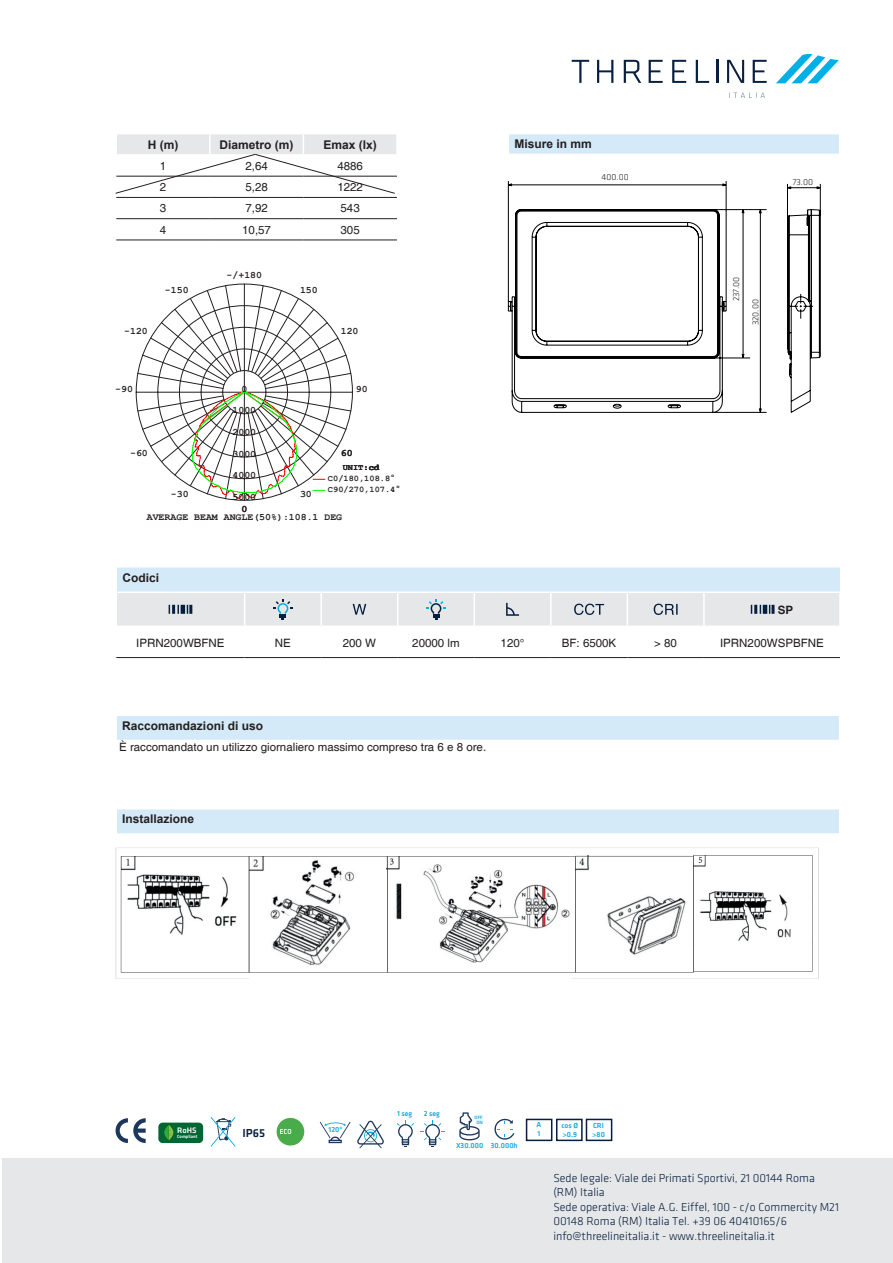
<style>
.page{position:relative;width:893px;height:1263px;background:#fff}
.page>*{position:absolute;margin:0;border:0;box-sizing:border-box;transform-origin:0 0}
.t1{font:300 12px/14.4px "Klavika";color:#071f3e}
.t2{font:700 12px "Arial";color:#231f20}
.t3{font:500 12px "Klavika";color:#071f3e}
.t4{font:11.55px "Helvetica";color:#231f20}
.t5{font:700 11.55px "Helvetica";color:#231f20}
.t6{font:700 9.9px/21.6px "Courier New";color:#231f20;text-align:center}
.t7{font:300 9px/19.5px "Klavika";color:#231f20}
.t8{font:700 8.7px/11.1px "Courier New";color:#231f20}
.t9{font:500 8.25px "Klavika";color:#fff}
.t10{font:500 7.5px "Klavika";color:#10a9e1}
.t11{font:500 4.95px/4.9px "Klavika";color:#10a9e1;text-align:center}
.t12{font:500 4.65px "Klavika";color:#fff}
</style>
<div class="page">
<div style="left:2px;top:1158px;width:891px;height:105px;background:#e6e7e9"></div>
<svg style="left:649px;top:60px;width:14px;height:23px"></svg>
<svg style="left:672px;top:60px;width:14px;height:23px"></svg>
<svg style="left:597px;top:60px;width:16px;height:23px"></svg>
<svg style="left:572px;top:60px;width:17px;height:23px"></svg>
<svg style="left:624px;top:60px;width:17px;height:23px"></svg>
<svg style="left:753px;top:60px;width:14px;height:23px"></svg>
<svg style="left:727px;top:60px;width:17px;height:23px"></svg>
<svg style="left:696px;top:60px;width:13px;height:23px"></svg>
<hr style="left:716px;top:60px;width:2px;height:23px;background:#07203f">
<svg style="left:776px;top:54px;width:63px;height:29px"></svg>
<svg style="left:729px;top:93px;width:36px;height:5px"></svg>
<hr style="left:116px;top:657px;width:129px;height:1px;background:#231f20">
<hr style="left:245px;top:657px;width:76px;height:1px;background:#231f20">
<hr style="left:704px;top:657px;width:136px;height:1px;background:#231f20">
<hr style="left:321px;top:657px;width:77px;height:1px;background:#231f20">
<hr style="left:398px;top:657px;width:76px;height:1px;background:#231f20">
<hr style="left:474px;top:657px;width:77px;height:1px;background:#231f20">
<hr style="left:551px;top:657px;width:76px;height:1px;background:#231f20">
<hr style="left:627px;top:657px;width:77px;height:1px;background:#231f20">
<svg style="left:117px;top:567px;width:723px;height:59px;background:#dce5ed"></svg>
<div style="left:116px;top:715px;width:723px;height:25px;background:#d5eaf8"></div>
<hr style="left:116px;top:714px;width:723px;height:2px;background:#fff">
<svg style="left:116px;top:716px;width:1px;height:24px"></svg>
<div style="left:508px;top:134px;width:331px;height:20px;background:#d5eaf8"></div>
<svg style="left:508px;top:134px;width:1px;height:20px"></svg>
<svg style="left:116px;top:1118px;width:30px;height:25px"></svg>
<div style="left:158px;top:1122px;width:45px;height:21px;background:#063;border-radius:4px"></div>
<svg style="left:164px;top:1125px;width:9px;height:15px"></svg>
<svg style="left:211px;top:1117px;width:25px;height:30px"></svg>
<div style="left:277px;top:1118px;width:27px;height:27px;background:#4aab4a;border-radius:50%"></div>
<svg style="left:280px;top:1129px;width:11px;height:5px"></svg>
<svg style="left:320px;top:1121px;width:31px;height:22px"></svg>
<svg style="left:357px;top:1121px;width:27px;height:27px"></svg>
<svg style="left:397px;top:1120px;width:17px;height:27px"></svg>
<svg style="left:421px;top:1120px;width:23px;height:27px"></svg>
<svg style="left:459px;top:1112px;width:21px;height:28px"></svg>
<svg style="left:494px;top:1118px;width:20px;height:22px"></svg>
<div style="left:526px;top:1119px;width:26px;height:22px;border:2px solid #071f3e"></div>
<div style="left:556px;top:1119px;width:27px;height:22px;border:2px solid #071f3e"></div>
<div style="left:586px;top:1119px;width:26px;height:22px;border:2px solid #071f3e"></div>
<hr style="left:116px;top:197px;width:94px;height:1px;background:#231f20">
<hr style="left:210px;top:197px;width:93px;height:1px;background:#231f20">
<hr style="left:303px;top:197px;width:94px;height:1px;background:#231f20">
<hr style="left:116px;top:218px;width:94px;height:1px;background:#231f20">
<hr style="left:210px;top:218px;width:93px;height:1px;background:#231f20">
<hr style="left:303px;top:218px;width:94px;height:1px;background:#231f20">
<hr style="left:116px;top:240px;width:94px;height:1px;background:#231f20">
<hr style="left:210px;top:240px;width:93px;height:1px;background:#231f20">
<hr style="left:303px;top:240px;width:94px;height:1px;background:#231f20">
<svg style="left:115px;top:134px;width:282px;height:60px"></svg>
<svg style="left:136px;top:284px;width:217px;height:215px"></svg>
<svg style="left:116px;top:848px;width:703px;height:131px"></svg>
<img style="left:249px;top:972px;width:138px;height:7px">
<img style="left:387px;top:972px;width:184px;height:7px">
<svg style="left:121px;top:855px;width:692px;height:117px"></svg>
<div style="left:116px;top:809px;width:723px;height:25px;background:#d5eaf8"></div>
<svg style="left:116px;top:809px;width:1px;height:24px"></svg>
<hr style="left:116px;top:833px;width:723px;height:2px;background:#fff">
<svg style="left:507px;top:183px;width:314px;height:230px"></svg>
<svg style="left:713px;top:208px;width:54px;height:205px"></svg>
<p class="t2" style="left:148px;top:136px;width:32px">H (m)</p>
<p class="t2" style="left:220px;top:136px;width:76px">Diametro (m)</p>
<p class="t2" style="left:323px;top:136px;width:55px">Emax (lx)</p>
<p class="t4" style="left:160px;top:159px;width:8px">1</p>
<p class="t4" style="left:245px;top:159px;width:24px">2,64</p>
<p class="t4" style="left:337px;top:159px;width:27px">4886</p>
<p class="t4" style="left:160px;top:180px;width:8px">2</p>
<p class="t4" style="left:245px;top:180px;width:24px">5,28</p>
<p class="t4" style="left:337px;top:180px;width:27px">1222</p>
<p class="t4" style="left:160px;top:201px;width:8px">3</p>
<p class="t4" style="left:245px;top:201px;width:24px">7,92</p>
<p class="t4" style="left:341px;top:201px;width:21px">543</p>
<p class="t4" style="left:160px;top:223px;width:8px">4</p>
<p class="t4" style="left:242px;top:223px;width:30px">10,57</p>
<p class="t4" style="left:341px;top:223px;width:21px">305</p>
<p class="t6" style="left:124px;top:319px;width:25px">-120</p>
<p class="t6" style="left:165px;top:279px;width:25px">-150</p>
<p class="t6" style="left:227px;top:264px;width:37px">-/+180</p>
<p class="t6" style="left:300px;top:279px;width:19px">150</p>
<p class="t6" style="left:341px;top:319px;width:19px">120</p>
<p class="t6" style="left:233px;top:377px;width:25px">0<br>1000<br>2000<br>3000<br>4000<br>5000</p>
<p class="t6" style="left:147px;top:504px;width:197px;line-height:7.8px">0<br>AVERAGE BEAM ANGLE(50%):108.1 DEG</p>
<p class="t6" style="left:115px;top:378px;width:19px">-90</p>
<p class="t6" style="left:356px;top:378px;width:13px">90</p>
<p class="t6" style="left:130px;top:442px;width:19px">-60</p>
<p class="t6" style="left:341px;top:442px;width:13px">60</p>
<p class="t8" style="left:343px;top:461px;width:38px">UNIT:cd</p>
<p class="t8" style="left:328px;top:472px;width:74px">C0/180,108.8°<br>C90/270,107.4°</p>
<p class="t6" style="left:171px;top:483px;width:19px">-30</p>
<p class="t6" style="left:300px;top:483px;width:13px">30</p>
<p class="t2" style="left:122px;top:569px;width:38px">Codici</p>
<p class="t2" style="left:514px;top:136px;width:79px">Misure in mm</p>
<p class="t7" style="left:602px;top:168px;width:29px">400.00</p>
<p class="t7" style="left:793px;top:172px;width:22px">73.00</p>
<p class="t7" style="left:726px;top:325px;width:50px;text-indent:24px;rotate:-90deg">237.00<br>320.00</p>
<p class="t5" style="left:778px;top:603px;width:17px">SP</p>
<p class="t4" style="left:136px;top:636px;width:90px">IPRN200WBFNE</p>
<p class="t4" style="left:275px;top:636px;width:18px">NE</p>
<p class="t4" style="left:343px;top:636px;width:35px">200 W</p>
<p class="t4" style="left:412px;top:636px;width:49px">20000 lm</p>
<p class="t4" style="left:501px;top:636px;width:25px">120°</p>
<p class="t4" style="left:562px;top:636px;width:56px">BF: 6500K</p>
<p class="t4" style="left:654px;top:636px;width:24px">&gt; 80</p>
<p class="t4" style="left:720px;top:636px;width:105px">IPRN200WSPBFNE</p>
<p class="t2" style="left:122px;top:717px;width:142px">Raccomandazioni di uso</p>
<p class="t4" style="left:119px;top:740px;width:369px">È raccomandato un utilizzo giornaliero massimo compreso tra 6 e 8 ore.</p>
<p class="t2" style="left:122px;top:811px;width:74px">Installazione</p>
<p class="t9" style="left:177px;top:1126px;width:21px">RoHS</p>
<p class="t12" style="left:177px;top:1133px;width:22px">Compliant</p>
<p class="t3" style="left:242px;top:1127px;width:24px">IP65</p>
<p class="t10" style="left:328px;top:1125px;width:15px">120º</p>
<p class="t10" style="left:397px;top:1109px;width:17px">1 seg</p>
<p class="t10" style="left:424px;top:1109px;width:17px">2 seg</p>
<p class="t11" style="left:475px;top:1115px;width:10px">OFF<br>ON</p>
<p class="t10" style="left:456px;top:1142px;width:29px">X30.000</p>
<p class="t10" style="left:491px;top:1141px;width:28px">30.000h</p>
<p class="t10" style="left:536px;top:1120px;width:6px">A</p>
<p class="t10" style="left:537px;top:1129px;width:4px">1</p>
<p class="t10" style="left:561px;top:1121px;width:18px">cos Ø</p>
<p class="t10" style="left:562px;top:1130px;width:16px">&gt;0.9</p>
<p class="t10" style="left:593px;top:1121px;width:12px">CRI</p>
<p class="t10" style="left:592px;top:1130px;width:14px">&gt;80</p>
<p class="t1" style="left:553px;top:1171px;width:287px">Sede legale: Viale dei Primati Sportivi, 21 00144 Roma (RM) Italia<br>Sede operativa: Viale A.G. Eiffel, 100 - c/o Commercity M21<br>00148 Roma (RM) Italia Tel. +39 06 40410165/6 info@threelineitalia.it - www.threelineitalia.it</p>
</div>
